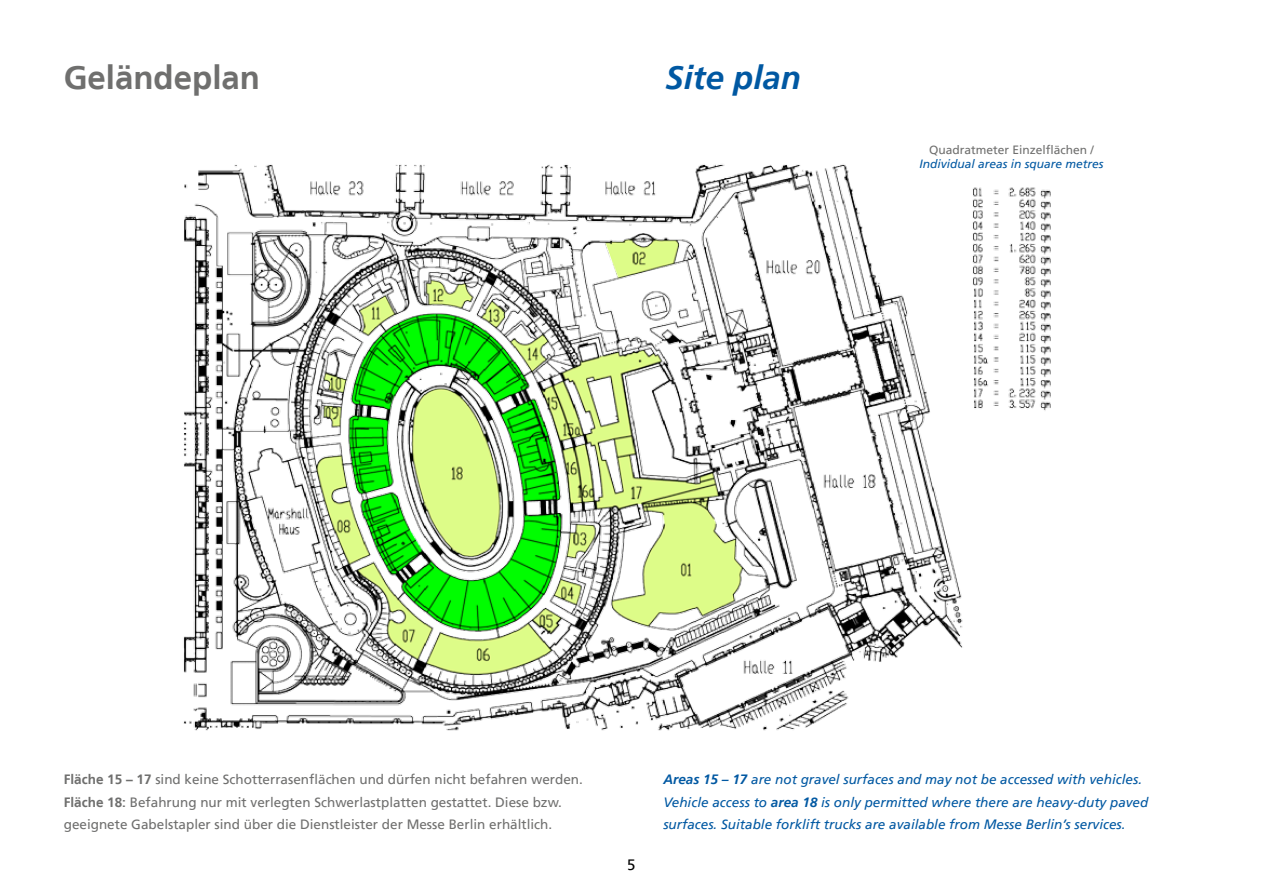
<style>
.page{position:relative;width:1263px;height:893px;background:#fff}
.page>*{position:absolute;margin:0;border:0;box-sizing:border-box;transform-origin:0 0}
.t1{font:700 33px "Frutiger LT";color:#6f6f6e}
.t2{font:italic 700 33px "Frutiger LT";color:#0058a2}
.t3{font:15px "Frutiger LT";color:#000}
.t4{font:13.5px/22.5px "Frutiger LT";color:#6f6f6e}
.t5{font:italic 13.5px/22.5px "Frutiger LT";color:#0058a2}
.t6{font:italic 12px "Frutiger LT";color:#0058a2}
.t7{font:12px "Frutiger LT";color:#6f6f6e}
.s1{font-weight:700}
</style>
<div class="page">
<img style="left:183px;top:164px;width:868px;height:567px">
<div style="left:880px;top:712px;width:175px;height:60px;background:#fff"></div>
<h1 class="t1" style="left:64px;top:58px;width:198px">Geländeplan</h1>
<h1 class="t2" style="left:665px;top:58px;width:137px">Site plan</h1>
<p class="t7" style="left:929px;top:142px;width:166px">Quadratmeter Einzelflächen /</p>
<p class="t6" style="left:919px;top:157px;width:186px">Individual areas in square metres</p>
<p class="t4" style="left:64px;top:768px;width:521px"><span class="s1">Fläche 15 – 17</span> sind keine Schotterrasenflächen und dürfen nicht befahren werden.<br><span class="s1">Fläche 18:</span> Befahrung nur mit verlegten Schwerlastplatten gestattet. Diese bzw. geeignete Gabelstapler sind über die Dienstleister der Messe Berlin erhältlich.</p>
<p class="t5" style="left:663px;top:768px;width:486px"><span class="s1">Areas 15 – 17</span> are not gravel surfaces and may not be accessed with vehicles.<br>Vehicle access to <span class="s1">area 18</span> is only permitted where there are heavy-duty paved surfaces. Suitable forklift trucks are available from Messe Berlin’s services.</p>
<p class="t3" style="left:627px;top:856px;width:10px">5</p>
</div>
